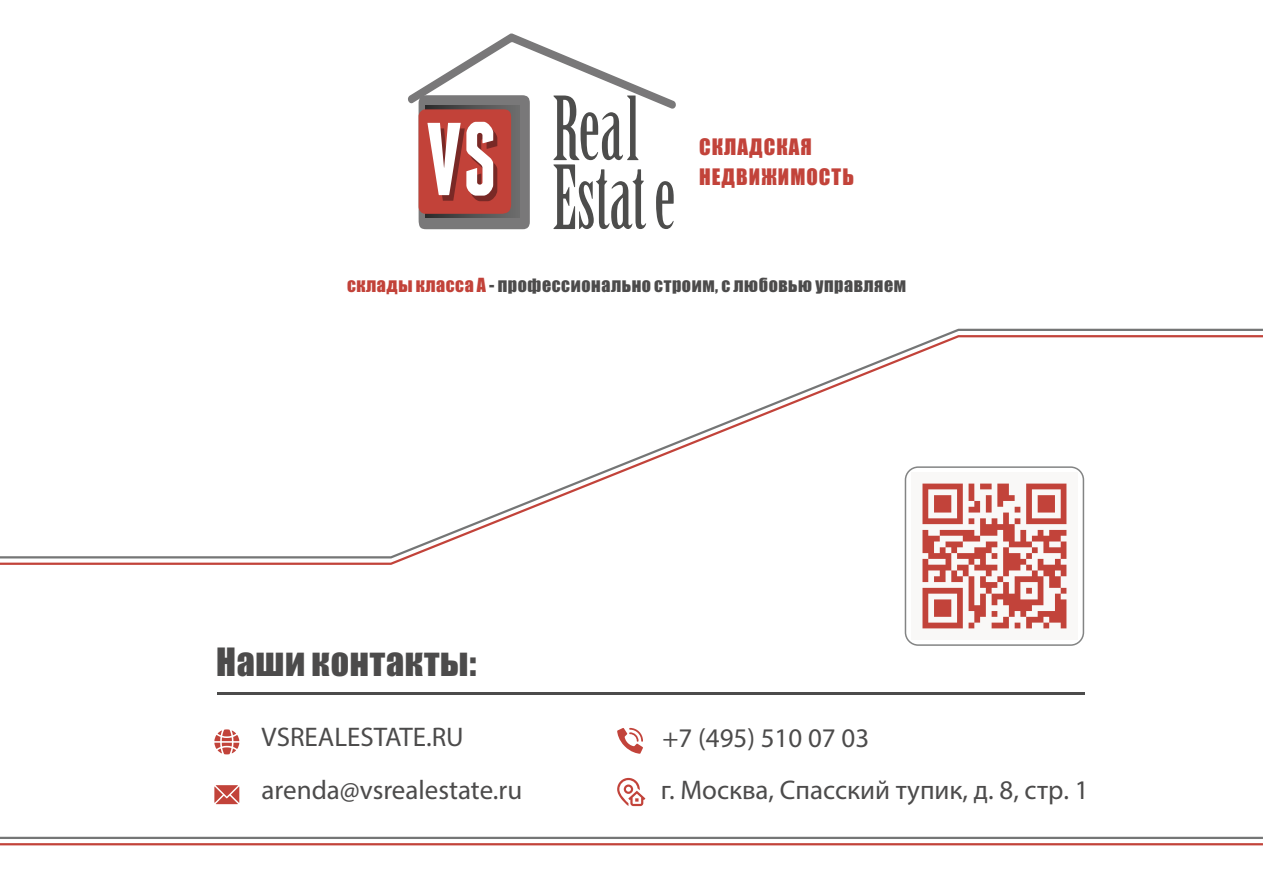
<style>
.page{position:relative;width:1263px;height:893px;background:#fff}
.page>*{position:absolute;margin:0;border:0;box-sizing:border-box;transform-origin:0 0}
.t1{font:86.1px/68.8px "Birch Std";letter-spacing:-.005em;color:#4d4d4c;scale:.92 1}
.t2{font:36px "Impact";letter-spacing:.02em;color:#4c4b4b}
.t3{font:27px "Myriad Pro";color:#4c4b4b}
.t4{font:21px/30px "Impact";letter-spacing:.05em;color:#c2433a}
.t5{font:18px "Impact";letter-spacing:.03em;color:#4c4b4b}
.s1{color:#c24239}
</style>
<div class="page">
<hr style="left:217px;top:692px;width:868px;height:3px;background:#4c4b4b">
<svg style="left:617px;top:778px;width:28px;height:28px"></svg>
<svg style="left:617px;top:728px;width:26px;height:26px"></svg>
<svg style="left:214px;top:785px;width:25px;height:19px"></svg>
<svg style="left:214px;top:729px;width:25px;height:25px"></svg>
<img style="left:922px;top:566px;width:145px;height:63px">
<div style="left:905px;top:466px;width:179px;height:180px;border:2px solid #838484;border-radius:13px"></div>
<hr style="left:0;top:843px;width:1263px;height:2px;background:#c2433a">
<hr style="left:0;top:837px;width:1263px;height:2px;background:#757676">
<svg style="left:0;top:560px;width:1085px;height:6px"></svg>
<svg style="left:0;top:328px;width:1263px;height:232px"></svg>
<svg style="left:408px;top:33px;width:268px;height:196px"></svg>
<h1 class="t1" style="left:552px;top:104px;width:135px">Real<br>Estate</h1>
<p class="t4" style="left:699px;top:133px;width:156px">СКЛАДСКАЯ<br>НЕДВИЖИМОСТЬ</p>
<p class="t5" style="left:347px;top:278px;width:561px"><span class="s1">склады класса А</span> - профессионально строим, с любовью управляем</p>
<h2 class="t2" style="left:216px;top:647px;width:262px">Наши контакты:</h2>
<p class="t3" style="left:262px;top:726px;width:204px">VSREALESTATE.RU</p>
<p class="t3" style="left:262px;top:778px;width:262px">arenda@vsrealestate.ru</p>
<p class="t3" style="left:662px;top:726px;width:208px">+7 (495) 510 07 03</p>
<p class="t3" style="left:661px;top:779px;width:429px">г. Москва, Спасский тупик, д. 8, стр. 1</p>
</div>
